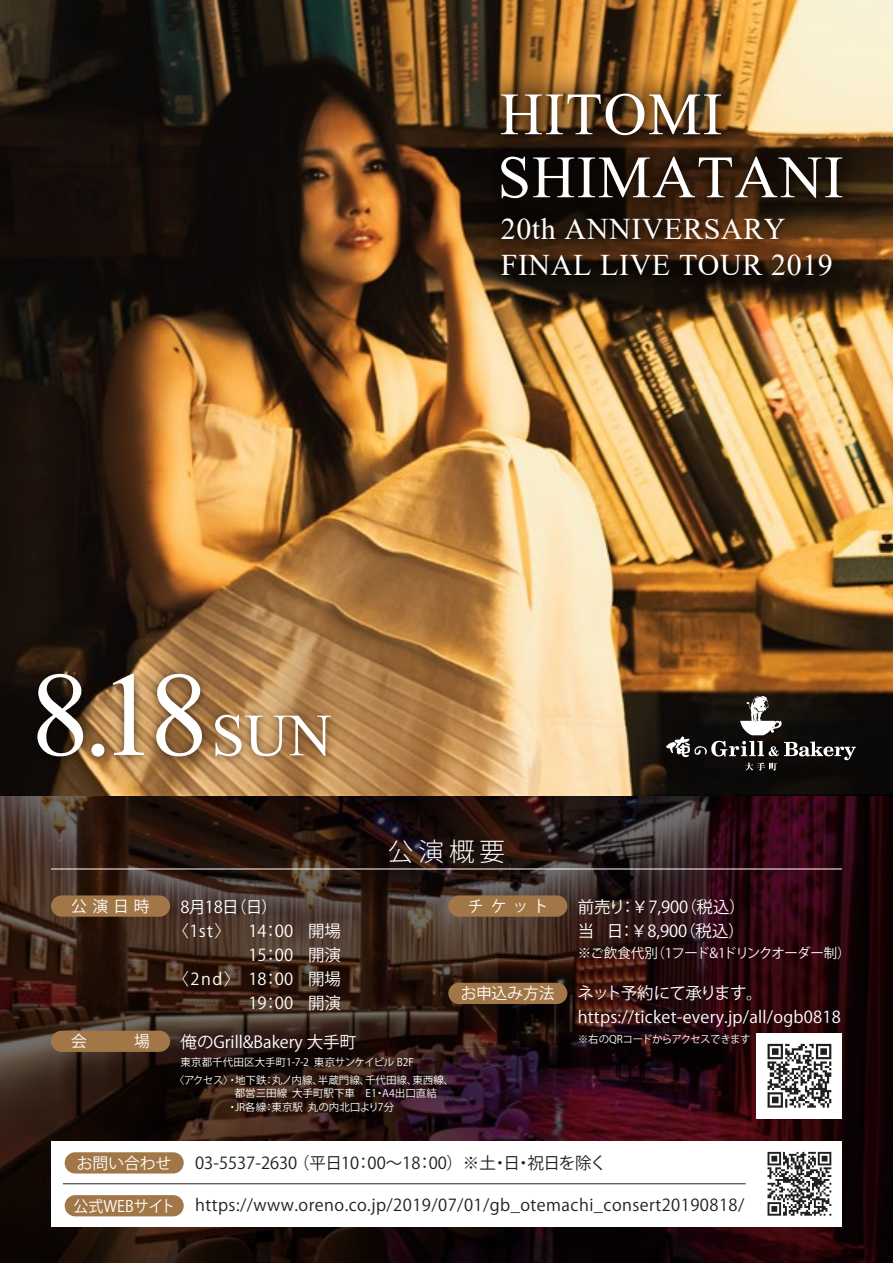
<style>
.page{position:relative;width:893px;height:1263px;background:#fff}
.page>*{position:absolute;margin:0;border:0;box-sizing:border-box;transform-origin:0 0}
.t1{font:120px "Times New Roman";color:#fff}
.t2{font:60px/63px "Times New Roman";letter-spacing:.02em;color:#fff}
.t3{font:30px/36px "Times New Roman";letter-spacing:.02em;color:#fff}
.t4{font:300 25.5px "Koz Go Pr 6 N";color:#fff}
.t5{font:16.5px/24px "Koz Go Pr 6 N";color:#fff}
.t6{font:16.5px "Koz Go Pr 6 N";letter-spacing:.025em;color:#231f20}
.t7{font:16.5px "Koz Go Pr 6 N";color:#231f20}
.t8{font:15.75px "Koz Go Pr 6 N";color:#fff}
.t9{font:15.75px "Koz Go Pr 6 N";color:#fff;scale:.95 1}
.t10{font:13.5px "Koz Go Pr 6 N";letter-spacing:-.045em;color:#fff}
.t11{font:10.5px/17.7px "Koz Go Pr 6 N";color:#fff}
.t12{font:10.5px "Koz Go Pr 6 N";letter-spacing:-.045em;color:#fff}
.s1{font-size:60px}
</style>
<div class="page">
<img style="left:0;top:0;width:893px;height:795px">
<svg style="left:0;top:795px;width:893px;height:468px;background:#2d1715"></svg>
<div style="left:51px;top:1141px;width:791px;height:85px;background:#fff"></div>
<img style="left:465px;top:57px;width:411px;height:254px">
<img style="left:485px;top:71px;width:373px;height:226px">
<div style="left:51px;top:895px;width:119px;height:22px;background:#a17747;border-radius:11px"></div>
<div style="left:448px;top:895px;width:119px;height:22px;background:#a17747;border-radius:11px"></div>
<hr style="left:51px;top:868px;width:791px;height:1px;background:#fff">
<div style="left:65px;top:1152px;width:119px;height:21px;background:#a17747;border-radius:11px"></div>
<div style="left:65px;top:1195px;width:119px;height:21px;background:#a17747;border-radius:11px"></div>
<hr style="left:63px;top:1183px;width:683px;height:1px;background:#231f20">
<img style="left:17px;top:642px;width:328px;height:183px">
<div style="left:51px;top:1031px;width:119px;height:21px;background:#a17747;border-radius:11px"></div>
<svg style="left:767px;top:1152px;width:64px;height:64px"></svg>
<div style="left:448px;top:983px;width:119px;height:21px;background:#a17747;border-radius:11px"></div>
<div style="left:757px;top:1033px;width:85px;height:85px;background:#fff"></div>
<svg style="left:767px;top:1044px;width:64px;height:64px"></svg>
<svg style="left:666px;top:696px;width:190px;height:75px;background:#2d2b28"></svg>
<h2 class="t2" style="left:497px;top:81px;width:348px">HITOMI<br>SHIMATANI</h2>
<h3 class="t3" style="left:501px;top:210px;width:334px">20th ANNIVERSARY<br>FINAL LIVE TOUR 2019</h3>
<h1 class="t1" style="left:30px;top:630px;width:303px">8.18<span class="s1">SUN</span></h1>
<h3 class="t4" style="left:388px;top:837px;width:119px">公演概要</h3>
<p class="t5" style="left:173px;top:895px;width:107px;text-indent:8px">8月18日（日）〈1st〉</p>
<p class="t8" style="left:71px;top:897px;width:80px">公演日時</p>
<p class="t5" style="left:578px;top:895px;width:170px">前売り：￥7,900（税込）当　日：￥8,900（税込）</p>
<p class="t10" style="left:578px;top:946px;width:274px">※ご飲食代別（1フード&amp;1ドリンクオーダー制）</p>
<p class="t8" style="left:468px;top:897px;width:82px">チケット</p>
<p class="t5" style="left:173px;top:919px;width:170px;text-align:right">14：00 開場<br>15：00 開演<br>〈2nd〉 18：00 開場<br>19：00 開演</p>
<p class="t5" style="left:578px;top:981px;width:265px">ネット予約にて承ります。https://ticket-every.jp/all/ogb0818</p>
<p class="t8" style="left:461px;top:985px;width:95px">お申込み方法</p>
<p class="t5" style="left:180px;top:1030px;width:177px">俺のGrill&amp;Bakery 大手町</p>
<p class="t11" style="left:174px;top:1053px;width:282px;text-indent:7px">東京都千代田区大手町1-7-2 東京サンケイビル B2F<br>〈アクセス〉・地下鉄：丸ノ内線、半蔵門線、千代田線、東西線、</p>
<p class="t11" style="left:227px;top:1087px;width:211px;line-height:13.5px;text-indent:8px">都営三田線 大手町駅下車　E1・A4出口直結・JR各線：東京駅 丸の内北口より7分</p>
<p class="t12" style="left:578px;top:1033px;width:175px">※右のQRコードからアクセスできます</p>
<p class="t8" style="left:77px;top:1154px;width:96px">お問い合わせ</p>
<p class="t9" style="left:74px;top:1197px;width:109px">公式WEBサイト</p>
<p class="t7" style="left:195px;top:1154px;width:413px">03-5537-2630 （平日10：00～18：00）※土・日・祝日を除く</p>
<p class="t6" style="left:195px;top:1196px;width:551px">https://www.oreno.co.jp/2019/07/01/gb_otemachi_consert20190818/</p>
</div>
